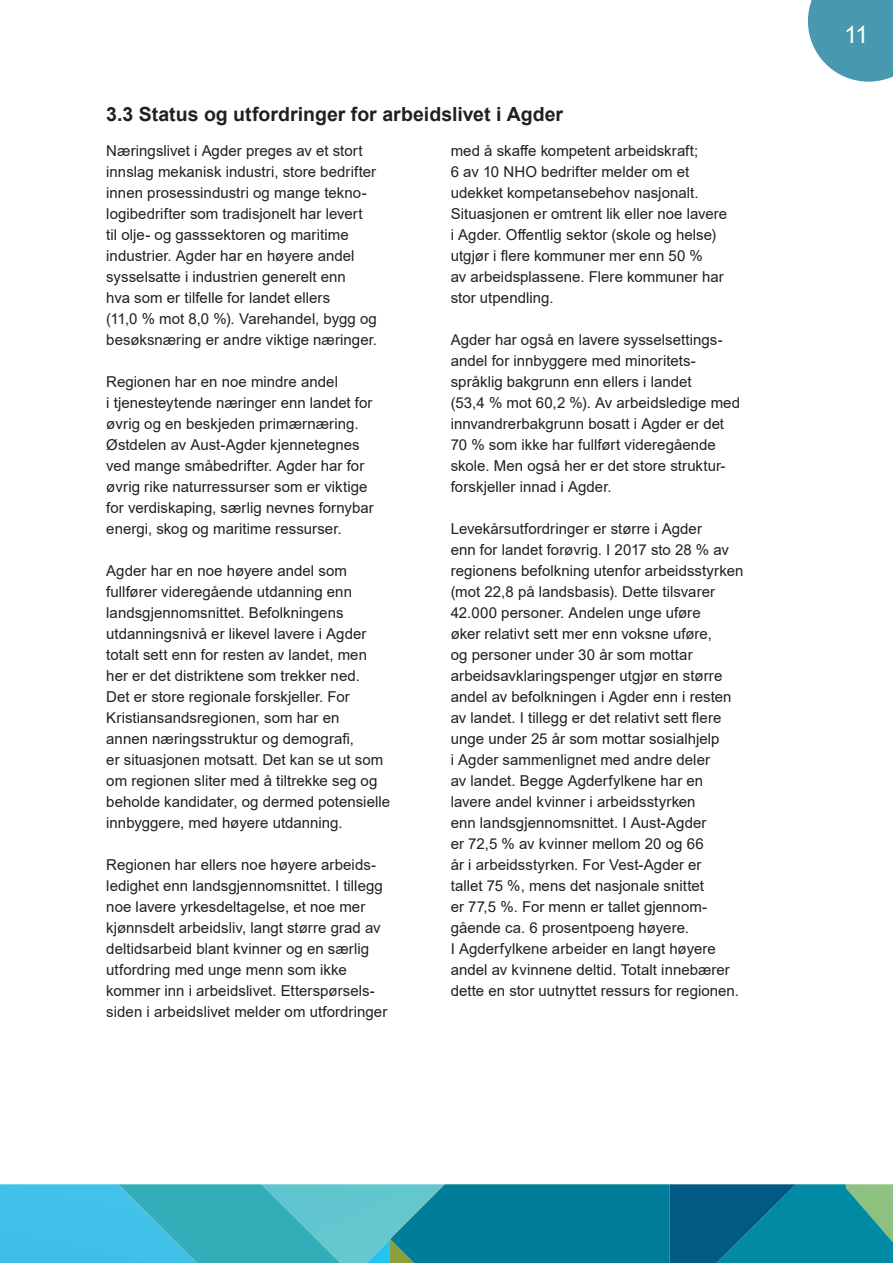
<style>
.page{position:relative;width:893px;height:1263px;background:#fff}
.page>*{position:absolute;margin:0;border:0;box-sizing:border-box;transform-origin:0 0}
.t1{font:24px "Arial";color:#fff}
.t2{font:700 19.5px "Arial";color:#231f20}
.t3{font:15px/21px "Arial";letter-spacing:.005em;color:#231f20}
</style>
<div class="page">
<svg style="left:808px;top:0;width:85px;height:82px;background:#5fa5b9"></svg>
<svg style="left:0;top:1184px;width:893px;height:79px;background:#239ab1"></svg>
<p class="t2" style="left:106px;top:100px;width:458px">3.3 Status og utfordringer for arbeidslivet i Agder</p>
<p class="t3" style="left:451px;top:140px;width:249px">med å skaffe kompetent arbeidskraft;<br>6 av 10 NHO bedrifter melder om et</p>
<p class="t3" style="left:451px;top:182px;width:249px">udekket kompetansebehov nasjonalt.</p>
<p class="t3" style="left:451px;top:203px;width:278px">Situasjonen er omtrent lik eller noe lavere</p>
<p class="t3" style="left:451px;top:224px;width:267px">i Agder. Offentlig sektor (skole og helse) utgjør i flere kommuner mer enn 50 %</p>
<p class="t3" style="left:451px;top:266px;width:275px">av arbeidsplassene. Flere kommuner har stor utpendling.</p>
<p class="t3" style="left:451px;top:329px;width:291px">Agder har også en lavere sysselsettings&shy;andel for innbyggere med minoritets&shy;språklig bakgrunn enn ellers i landet<br>(53,4 % mot 60,2 %). Av arbeidsledige med innvandrerbakgrunn bosatt i Agder er det 70 % som ikke har fullført videregående skole. Men også her er det store struktur&shy;forskjeller innad i Agder.</p>
<p class="t3" style="left:451px;top:518px;width:294px">Levekårsutfordringer er større i Agder<br>enn for landet forøvrig. I 2017 sto 28 % av regionens befolkning utenfor arbeidsstyrken (mot 22,8 på landsbasis). Dette tilsvarer 42.000 personer. Andelen unge uføre<br>øker relativt sett mer enn voksne uføre,<br>og personer under 30 år som mottar arbeidsavklaringspenger utgjør en større andel av befolkningen i Agder enn i resten av landet. I tillegg er det relativt sett flere unge under 25 år som mottar sosialhjelp<br>i Agder sammenlignet med andre deler<br>av landet. Begge Agderfylkene har en lavere andel kvinner i arbeidsstyrken<br>enn landsgjennomsnittet. I Aust-Agder<br>er 72,5 % av kvinner mellom 20 og 66<br>år i arbeidsstyrken. For Vest-Agder er<br>tallet 75 %, mens det nasjonale snittet<br>er 77,5 %. For menn er tallet gjennom&shy;gående ca. 6 prosentpoeng høyere.<br>I Agderfylkene arbeider en langt høyere andel av kvinnene deltid. Totalt innebærer dette en stor uutnyttet ressurs for regionen.</p>
<p class="t3" style="left:106px;top:140px;width:258px">Næringslivet i Agder preges av et stort</p>
<p class="t3" style="left:106px;top:161px;width:272px">innslag mekanisk industri, store bedrifter innen prosessindustri og mange tekno&shy;logibedrifter som tradisjonelt har levert til olje- og gasssektoren og maritime industrier. Agder har en høyere andel sysselsatte i industrien generelt enn<br>hva som er tilfelle for landet ellers<br>(11,0 % mot 8,0 %). Varehandel, bygg og besøksnæring er andre viktige næringer.</p>
<p class="t3" style="left:106px;top:371px;width:269px">Regionen har en noe mindre andel<br>i tjenesteytende næringer enn landet for øvrig og en beskjeden primærnæring.<br>Østdelen av Aust-Agder kjennetegnes ved mange småbedrifter. Agder har for øvrig rike naturressurser som er viktige for verdiskaping, særlig nevnes fornybar energi, skog og maritime ressurser.</p>
<p class="t3" style="left:106px;top:560px;width:247px">Agder har en noe høyere andel som fullfører videregående utdanning enn landsgjennomsnittet. Befolkningens</p>
<p class="t3" style="left:106px;top:623px;width:262px">utdanningsnivå er likevel lavere i Agder totalt sett enn for resten av landet, men her er det distriktene som trekker ned.<br>Det er store regionale forskjeller. For Kristiansandsregionen, som har en</p>
<p class="t3" style="left:106px;top:728px;width:249px">annen næringsstruktur og demografi,</p>
<p class="t3" style="left:106px;top:749px;width:285px">er situasjonen motsatt. Det kan se ut som om regionen sliter med å tiltrekke seg og beholde kandidater, og dermed potensielle</p>
<p class="t3" style="left:106px;top:812px;width:238px">innbyggere, med høyere utdanning.</p>
<p class="t3" style="left:106px;top:854px;width:271px">Regionen har ellers noe høyere arbeids-</p>
<p class="t3" style="left:106px;top:875px;width:278px">ledighet enn landsgjennomsnittet. I tillegg noe lavere yrkesdeltagelse, et noe mer kjønnsdelt arbeidsliv, langt større grad av deltidsarbeid blant kvinner og en særlig</p>
<p class="t3" style="left:106px;top:959px;width:242px">utfordring med unge menn som ikke</p>
<p class="t3" style="left:106px;top:980px;width:283px">kommer inn i arbeidslivet. Etterspørsels&shy;siden i arbeidslivet melder om utfordringer</p>
<h1 class="t1" style="left:844px;top:18px;width:26px">11</h1>
</div>
